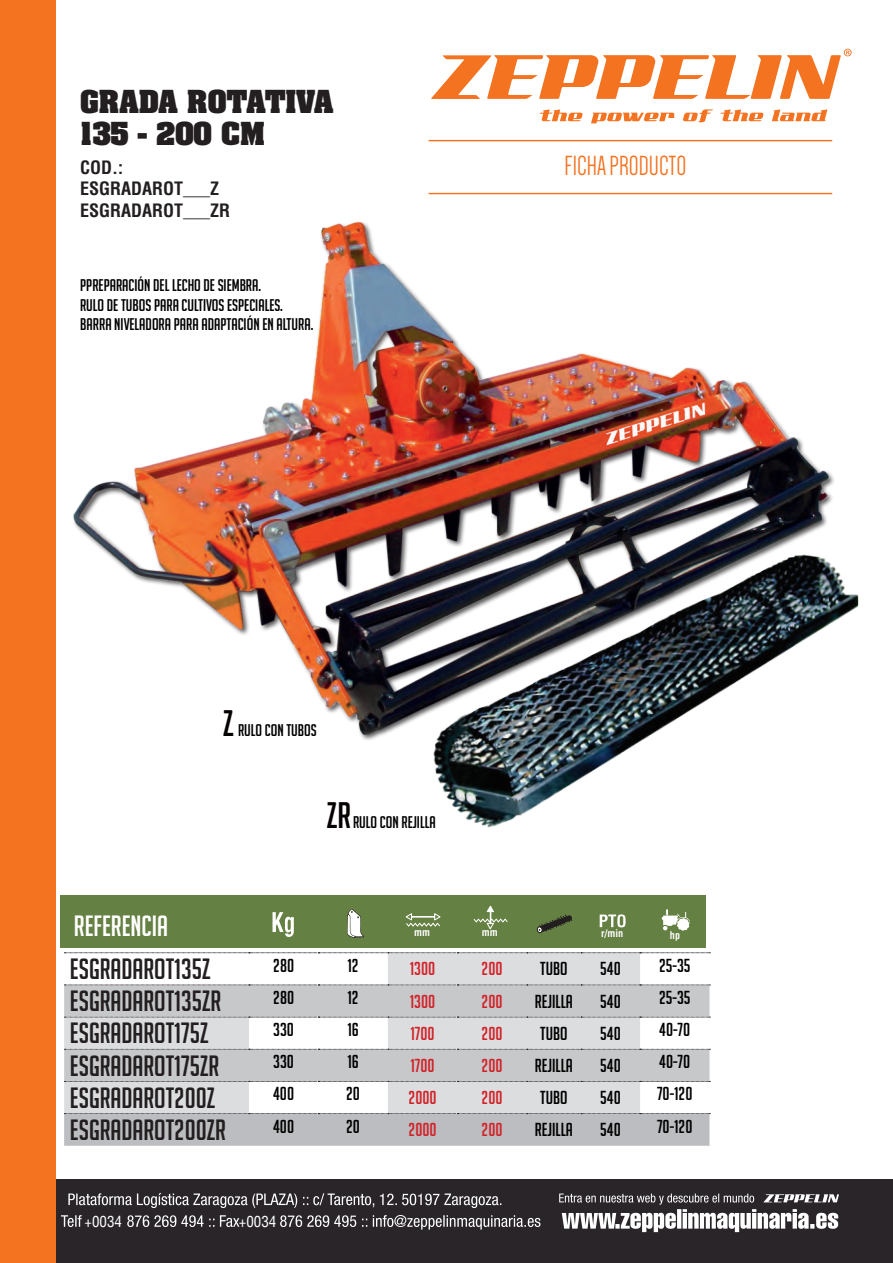
<style>
.page{position:relative;width:893px;height:1263px;background:#fff}
.page>*{position:absolute;margin:0;border:0;box-sizing:border-box;transform-origin:0 0}
.t1{font:36px "Big Noodle Titling";color:#060201}
.t2{font:28.65px "Big Noodle Titling";color:#231f20}
.t3{font:28.65px "Big Noodle Titling";color:#fff}
.t4{font:28.5px "Dense";color:#f47321}
.t5{font:700 27px/32.4px "Aachen";color:#231f20}
.t6{font:18.45px "Big Noodle Titling";color:#000}
.t7{font:18.45px "Big Noodle Titling";color:#d1232a}
.t8{font:700 condensed 18px/21.6px "Helvetica";color:#231f20}
.t9{font:16.5px/19.8px "Big Noodle Titling";color:#000}
.t10{font:condensed 15px "Helvetica";color:#fff}
.t11{font:700 10.2px "Arena Condensed";color:#fff}
.s1{font-size:36px;color:#060201}
</style>
<div class="page">
<div style="left:0;top:1179px;width:893px;height:84px;background:#292529"></div>
<div style="left:0;top:0;width:55px;height:1263px;background:#f47321"></div>
<svg style="left:559px;top:1193px;width:280px;height:39px"></svg>
<svg style="left:68px;top:1193px;width:433px;height:15px"></svg>
<svg style="left:61px;top:1215px;width:479px;height:14px"></svg>
<svg style="left:539px;top:109px;width:288px;height:14px"></svg>
<svg style="left:431px;top:49px;width:421px;height:50px"></svg>
<hr style="left:429px;top:193px;width:403px;height:1px;background:#f47321">
<hr style="left:429px;top:140px;width:403px;height:1px;background:#f47321">
<img style="left:73px;top:221px;width:759px;height:519px">
<img style="left:401px;top:518px;width:458px;height:310px">
<div style="left:61px;top:895px;width:645px;height:52px;background:#648042"></div>
<svg style="left:64px;top:986px;width:645px;height:95px;background:#cbccce"></svg>
<svg style="left:64px;top:1018px;width:576px;height:95px;fill:#dcdddf"></svg>
<svg style="left:64px;top:952px;width:646px;height:34px"></svg>
<svg style="left:64px;top:1017px;width:646px;height:1px"></svg>
<svg style="left:64px;top:1049px;width:646px;height:1px"></svg>
<svg style="left:64px;top:1081px;width:646px;height:1px"></svg>
<div style="left:64px;top:1113px;width:646px;height:33px;background:#bcbdc0"></div>
<svg style="left:272px;top:912px;width:22px;height:25px"></svg>
<svg style="left:405px;top:913px;width:36px;height:14px"></svg>
<svg style="left:600px;top:914px;width:26px;height:13px"></svg>
<svg style="left:347px;top:909px;width:17px;height:29px"></svg>
<svg style="left:473px;top:905px;width:35px;height:25px"></svg>
<svg style="left:662px;top:909px;width:28px;height:22px"></svg>
<svg style="left:537px;top:914px;width:36px;height:19px"></svg>
<h3 class="t5" style="left:80px;top:84px;width:255px">GRADA ROTATIVA<br>135 - 200 CM</h3>
<p class="t8" style="left:80px;top:156px;width:152px">COD.:<br>ESGRADAROT___Z<br>ESGRADAROT___ZR</p>
<h3 class="t4" style="left:565px;top:151px;width:123px">FICHA PRODUCTO</h3>
<p class="t9" style="left:80px;top:275px;width:235px">PPREPARACIÓN DEL LECHO DE SIEMBRA.<br>RULO DE TUBOS PARA CULTIVOS ESPECIALES.<br>BARRA NIVELADORA PARA ADAPTACIÓN EN ALTURA.</p>
<h2 class="t3" style="left:74px;top:910px;width:96px">REFERENCIA</h2>
<h1 class="t1" style="left:223px;top:704px;width:12px">Z</h1>
<p class="t9" style="left:238px;top:720px;width:80px">RULO CON TUBOS</p>
<p class="t9" style="left:327px;top:812px;width:110px"><span class="s1">ZR</span>RULO CON REJILLA</p>
<p class="t11" style="left:414px;top:926px;width:17px">mm</p>
<p class="t11" style="left:482px;top:926px;width:17px">mm</p>
<p class="t11" style="left:601px;top:927px;width:24px">r/min</p>
<p class="t11" style="left:670px;top:928px;width:12px">hp</p>
<h2 class="t2" style="left:70px;top:953px;width:142px">ESGRADAROT135Z</h2>
<p class="t6" style="left:273px;top:955px;width:22px">280</p>
<p class="t6" style="left:348px;top:955px;width:13px">12</p>
<p class="t7" style="left:410px;top:959px;width:27px">1300</p>
<p class="t7" style="left:482px;top:959px;width:23px">200</p>
<p class="t6" style="left:540px;top:959px;width:29px">TUBO</p>
<p class="t6" style="left:600px;top:959px;width:22px">540</p>
<p class="t6" style="left:659px;top:955px;width:33px">25-35</p>
<h2 class="t2" style="left:70px;top:986px;width:153px">ESGRADAROT135ZR</h2>
<p class="t6" style="left:273px;top:987px;width:22px">280</p>
<p class="t6" style="left:348px;top:987px;width:13px">12</p>
<p class="t7" style="left:410px;top:991px;width:27px">1300</p>
<p class="t7" style="left:482px;top:991px;width:23px">200</p>
<p class="t6" style="left:535px;top:991px;width:40px">REJILLA</p>
<p class="t6" style="left:600px;top:991px;width:22px">540</p>
<p class="t6" style="left:659px;top:987px;width:33px">25-35</p>
<h2 class="t2" style="left:70px;top:1018px;width:140px">ESGRADAROT175Z</h2>
<p class="t6" style="left:273px;top:1020px;width:22px">330</p>
<p class="t6" style="left:347px;top:1020px;width:13px">16</p>
<p class="t7" style="left:410px;top:1023px;width:26px">1700</p>
<p class="t7" style="left:482px;top:1023px;width:23px">200</p>
<p class="t6" style="left:540px;top:1023px;width:29px">TUBO</p>
<p class="t6" style="left:600px;top:1023px;width:22px">540</p>
<p class="t6" style="left:659px;top:1020px;width:33px">40-70</p>
<h2 class="t2" style="left:70px;top:1050px;width:151px">ESGRADAROT175ZR</h2>
<p class="t6" style="left:273px;top:1052px;width:22px">330</p>
<p class="t6" style="left:347px;top:1052px;width:13px">16</p>
<p class="t7" style="left:410px;top:1055px;width:26px">1700</p>
<p class="t7" style="left:482px;top:1055px;width:23px">200</p>
<p class="t6" style="left:535px;top:1055px;width:40px">REJILLA</p>
<p class="t6" style="left:600px;top:1055px;width:22px">540</p>
<p class="t6" style="left:659px;top:1052px;width:33px">40-70</p>
<h2 class="t2" style="left:70px;top:1082px;width:147px">ESGRADAROT200Z</h2>
<p class="t6" style="left:273px;top:1084px;width:22px">400</p>
<p class="t6" style="left:346px;top:1084px;width:15px">20</p>
<p class="t7" style="left:409px;top:1087px;width:30px">2000</p>
<p class="t7" style="left:482px;top:1087px;width:23px">200</p>
<p class="t6" style="left:540px;top:1087px;width:29px">TUBO</p>
<p class="t6" style="left:600px;top:1087px;width:22px">540</p>
<p class="t6" style="left:657px;top:1084px;width:37px">70-120</p>
<h2 class="t2" style="left:70px;top:1114px;width:158px">ESGRADAROT200ZR</h2>
<p class="t6" style="left:273px;top:1116px;width:22px">400</p>
<p class="t6" style="left:346px;top:1116px;width:15px">20</p>
<p class="t7" style="left:409px;top:1120px;width:30px">2000</p>
<p class="t7" style="left:482px;top:1120px;width:23px">200</p>
<p class="t6" style="left:535px;top:1120px;width:40px">REJILLA</p>
<p class="t6" style="left:600px;top:1120px;width:22px">540</p>
<p class="t6" style="left:657px;top:1116px;width:37px">70-120</p>
<p class="t10" style="left:85px;top:1212px;width:39px">+0034</p>
<p class="t10" style="left:239px;top:1212px;width:39px">+0034</p>
</div>
